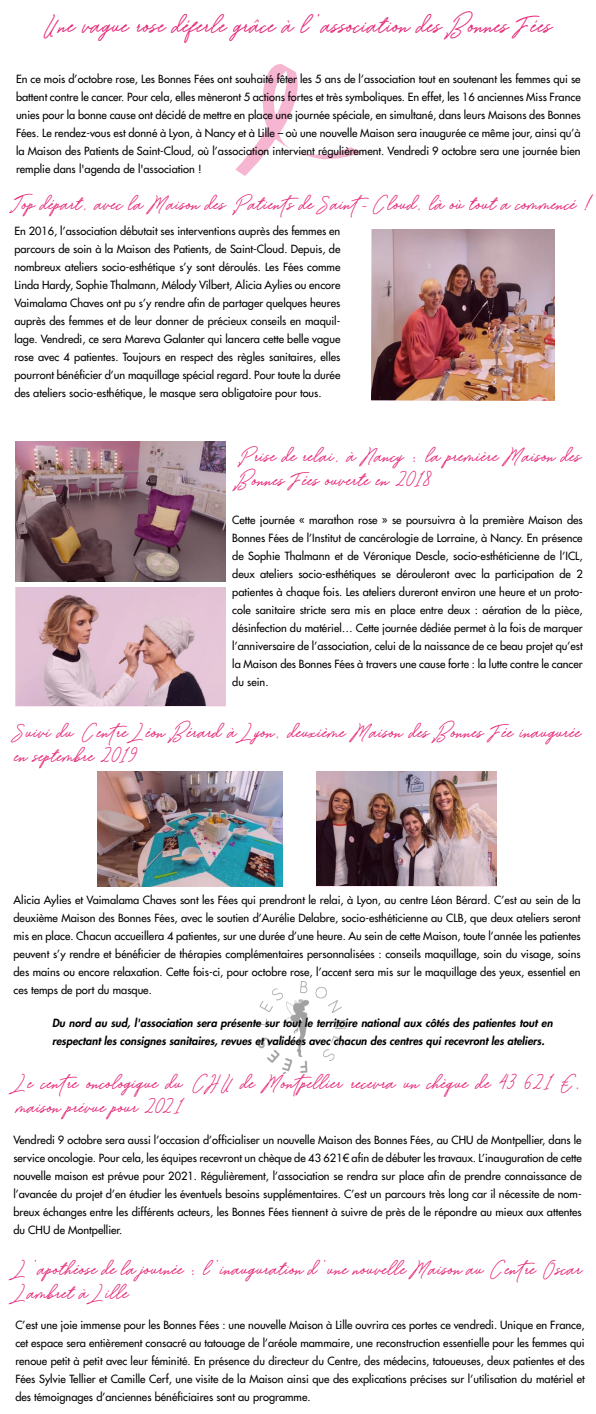
<style>
.page{position:relative;width:596px;height:1414px;background:#fff}
.page>*{position:absolute;margin:0;border:0;box-sizing:border-box;transform-origin:0 0}
.t1{font:26px "Romantina";letter-spacing:.025em;color:#e52678}
.t2{font:20.8px/24px "Romantina";letter-spacing:.025em;color:#e52678}
.t3{font:11px/18px "Futura LT";color:#000;text-align:justify}
.t4{font:italic 800 11px/18px "Futura LT";color:#000}
</style>
<div class="page">
<svg style="left:235px;top:64px;width:126px;height:112px"></svg>
<img style="left:371px;top:229px;width:183px;height:171px">
<img style="left:15px;top:441px;width:210px;height:139px">
<svg style="left:15px;top:587px;width:210px;height:119px;fill:#e1c1d3"></svg>
<img style="left:97px;top:771px;width:185px;height:115px">
<img style="left:316px;top:771px;width:180px;height:115px">
<img style="left:255px;top:981px;width:91px;height:93px">
<h1 class="t1" style="left:44px;top:2px;width:510px">Une vague rose déferle grâce à l'association des Bonnes Fées</h1>
<p class="t3" style="left:16px;top:70px;width:566px">En ce mois d’octobre rose, Les Bonnes Fées ont souhaité fêter les 5 ans de l’association tout en soutenant les femmes qui se battent contre le cancer. Pour cela, elles mèneront 5 actions fortes et très symboliques. En effet, les 16 anciennes Miss France unies pour la bonne cause ont décidé de mettre en place une journée spéciale, en simultané, dans leurs Maisons des Bonnes Fées. Le rendez-vous est donné à Lyon, à Nancy et à Lille – où une nouvelle Maison sera inaugurée ce même jour, ainsi qu’à la Maison des Patients de Saint-Cloud, où l’association intervient régulièrement. Vendredi 9 octobre sera une journée bien remplie dans l'agenda de l'association !</p>
<h2 class="t2" style="left:15px;top:190px;width:579px">Top départ, avec la Maison des Patients de Saint-Cloud, là où tout a commencé !</h2>
<p class="t3" style="left:14px;top:221px;width:327px">En 2016, l’association débutait ses interventions auprès des femmes en parcours de soin à la Maison des Patients, de Saint-Cloud. Depuis, de nombreux ateliers socio-esthétique s’y sont déroulés. Les Fées comme Linda Hardy, Sophie Thalmann, Mélody Vilbert, Alicia Aylies ou encore Vaimalama Chaves ont pu s’y rendre afin de partager quelques heures auprès des femmes et de leur donner de précieux conseils en maquil&shy;lage. Vendredi, ce sera Mareva Galanter qui lancera cette belle vague rose avec 4 patientes. Toujours en respect des règles sanitaires, elles pourront bénéficier d’un maquillage spécial regard. Pour toute la durée des ateliers socio-esthétique, le masque sera obligatoire pour tous.</p>
<h2 class="t2" style="left:237px;top:442px;width:345px">Prise de relai, à Nancy : la première Maison des<br>Bonnes Fées ouverte en 2018</h2>
<p class="t3" style="left:232px;top:511px;width:352px">Cette journée « marathon rose » se poursuivra à la première Maison des Bonnes Fées de l’Institut de cancérologie de Lorraine, à Nancy. En présence de Sophie Thalmann et de Véronique Descle, socio-esthéticienne de l’ICL, deux ateliers socio-esthétiques se dérouleront avec la participation de 2 patientes à chaque fois. Les ateliers dureront environ une heure et un proto&shy;cole sanitaire stricte sera mis en place entre deux : aération de la pièce, désinfection du matériel… Cette journée dédiée permet à la fois de marquer l’anniversaire de l’association, celui de la naissance de ce beau projet qu’est la Maison des Bonnes Fées à travers une cause forte : la lutte contre le cancer du sein.</p>
<h2 class="t2" style="left:15px;top:718px;width:568px">Suivi du Centre Léon Bérard à Lyon, deuxième Maison des Bonnes Fée inaugurée en septembre 2019</h2>
<p class="t3" style="left:14px;top:891px;width:568px">Alicia Aylies et Vaimalama Chaves sont les Fées qui prendront le relai, à Lyon, au centre Léon Bérard. C’est au sein de la deuxième Maison des Bonnes Fées, avec le soutien d’Aurélie Delabre, socio-esthéticienne au CLB, que deux ateliers seront mis en place. Chacun accueillera 4 patientes, sur une durée d’une heure. Au sein de cette Maison, toute l’année les patientes peuvent s’y rendre et bénéficier de thérapies complémentaires personnalisées : conseils maquillage, soin du visage, soins des mains ou encore relaxation. Cette fois-ci, pour octobre rose, l’accent sera mis sur le maquillage des yeux, essentiel en ces temps de port du masque.</p>
<p class="t4" style="left:52px;top:1014px;width:501px">Du nord au sud, l'association sera présente sur tout le territoire national aux côtés des patientes tout en respectant les consignes sanitaires, revues et validées avec chacun des centres qui recevront les ateliers.</p>
<h2 class="t2" style="left:17px;top:1069px;width:566px">Le centre oncologique du CHU de Montpellier recevra un chèque de 43 621 €, maison prévue pour 2021</h2>
<p class="t3" style="left:13px;top:1131px;width:569px">Vendredi 9 octobre sera aussi l’occasion d’officialiser un nouvelle Maison des Bonnes Fées, au CHU de Montpellier, dans le service oncologie. Pour cela, les équipes recevront un chèque de 43 621€ afin de débuter les travaux. L’inauguration de cette nouvelle maison est prévue pour 2021. Régulièrement, l’association se rendra sur place afin de prendre connaissance de l’avancée du projet d’en étudier les éventuels besoins supplémentaires. C’est un parcours très long car il nécessite de nom&shy;breux échanges entre les différents acteurs, les Bonnes Fées tiennent à suivre de près de le répondre au mieux aux attentes du CHU de Montpellier.</p>
<h2 class="t2" style="left:17px;top:1255px;width:566px">L'apothéose de la journée : l'inauguration d'une nouvelle Maison au Centre Oscar<br>Lambret à Lille</h2>
<p class="t3" style="left:15px;top:1316px;width:570px">C’est une joie immense pour les Bonnes Fées : une nouvelle Maison à Lille ouvrira ces portes ce vendredi. Unique en France, cet espace sera entièrement consacré au tatouage de l’aréole mammaire, une reconstruction essentielle pour les femmes qui renoue petit à petit avec leur féminité. En présence du directeur du Centre, des médecins, tatoueuses, deux patientes et des Fées Sylvie Tellier et Camille Cerf, une visite de la Maison ainsi que des explications précises sur l’utilisation du matériel et des témoignages d’anciennes bénéficiaires sont au programme.</p>
</div>
